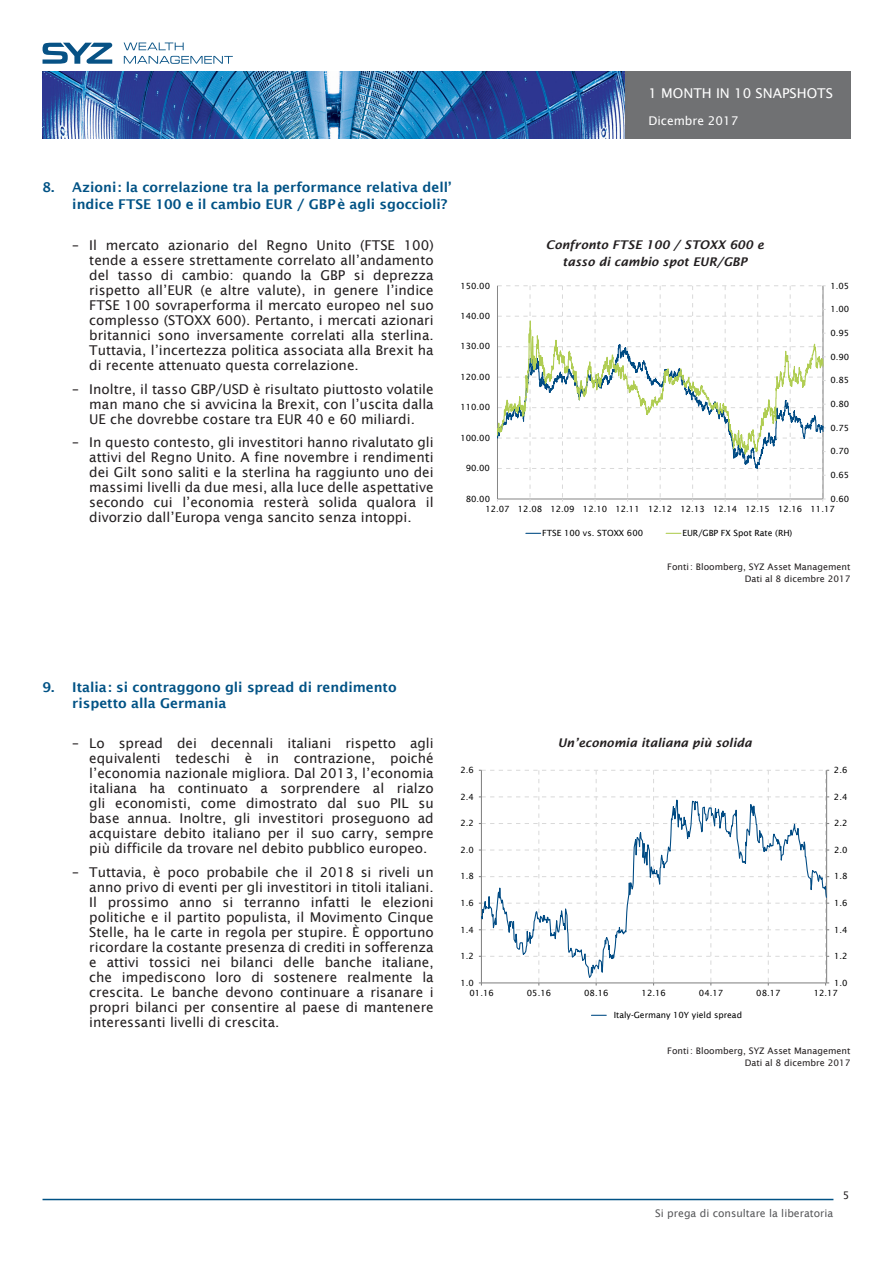
<style>
.page{position:relative;width:893px;height:1263px;background:#fff}
.page>*{position:absolute;margin:0;border:0;box-sizing:border-box;transform-origin:0 0}
.t1{font:13.5px/15px "Lucida Sans";color:#231f20;text-align:justify}
.t2{font:600 13.5px/16.5px "Lucida Sans";color:#005285}
.t3{font:13.5px "Lucida Sans";color:#fff}
.Graph_TITLES{font:italic 600 12px/16.5px "Lucida Sans";color:#231f20;text-align:center}
.t4{font:12px "Lucida Sans";color:#fff}
.t5{font:10.5px "Lucida Sans";color:#57585a}
.t6{font:10.5px "Lucida Sans";color:#231f20}
.Source_data{font:9px "Lucida Sans";color:#231f20}
.t7{font:8.55px "Lucida Sans";color:#000}
</style>
<div class="page">
<svg style="left:43px;top:43px;width:70px;height:21px"></svg>
<svg style="left:124px;top:43px;width:60px;height:7px"></svg>
<svg style="left:124px;top:56px;width:109px;height:8px"></svg>
<img style="left:43px;top:72px;width:807px;height:67px">
<hr style="left:43px;top:1199px;width:790px;height:1px;background:#005285">
<svg style="left:497px;top:285px;width:329px;height:249px"></svg>
<svg style="left:479px;top:770px;width:350px;height:215px"></svg>
<svg style="left:591px;top:1015px;width:15px;height:1px"></svg>
<p class="t3" style="left:648px;top:85px;width:186px">1 MONTH IN 10 SNAPSHOTS</p>
<p class="t4" style="left:648px;top:114px;width:91px">Dicembre 2017</p>
<p class="t2" style="left:43px;top:179px;width:410px;text-align:right">8. Azioni: la correlazione tra la performance relativa dell’ indice FTSE 100 e il cambio EUR / GBPè agli sgoccioli?</p>
<p class="t1" style="left:89px;top:238px;width:346px;text-indent:-17px">– Il mercato azionario del Regno Unito (FTSE 100) tende a essere strettamente correlato all’andamento del tasso di cambio: quando la GBP si deprezza rispetto all’EUR (e altre valute), in genere l’indice FTSE 100 sovraperforma il mercato europeo nel suo complesso (STOXX 600). Pertanto, i mercati azionari britannici sono inversamente correlati alla sterlina.<br>Tuttavia, l’incertezza politica associata alla Brexit ha di recente attenuato questa correlazione.</p>
<p class="t1" style="left:89px;top:382px;width:346px;text-indent:-17px">– Inoltre, il tasso GBP/USD è risultato piuttosto volatile man mano che si avvicina la Brexit, con l’uscita dalla UE che dovrebbe costare tra EUR 40 e 60 miliardi.</p>
<p class="t1" style="left:89px;top:435px;width:346px;text-indent:-17px">– In questo contesto, gli investitori hanno rivalutato gli attivi del Regno Unito. A fine novembre i rendimenti dei Gilt sono saliti e la sterlina ha raggiunto uno dei massimi livelli da due mesi, alla luce delle aspettative secondo cui l’economia resterà solida qualora il divorzio dall’Europa venga sancito senza intoppi.</p>
<p class="t7" style="left:460px;top:281px;width:31px">150.00</p>
<p class="t7" style="left:460px;top:311px;width:31px">140.00</p>
<p class="t7" style="left:460px;top:341px;width:31px">130.00</p>
<p class="t7" style="left:460px;top:372px;width:31px">120.00</p>
<p class="t7" style="left:460px;top:402px;width:31px">110.00</p>
<p class="t7" style="left:460px;top:433px;width:31px">100.00</p>
<p class="t7" style="left:466px;top:463px;width:26px">90.00</p>
<p class="t7" style="left:466px;top:494px;width:26px">80.00</p>
<p class="Graph_TITLES" style="left:546px;top:237px;width:220px">Confronto FTSE 100 / STOXX 600 e tasso di cambio spot EUR/GBP</p>
<p class="t7" style="left:830px;top:281px;width:20px">1.05</p>
<p class="t7" style="left:830px;top:304px;width:20px">1.00</p>
<p class="t7" style="left:830px;top:328px;width:20px">0.95</p>
<p class="t7" style="left:830px;top:352px;width:20px">0.90</p>
<p class="t7" style="left:830px;top:375px;width:20px">0.85</p>
<p class="t7" style="left:830px;top:399px;width:20px">0.80</p>
<p class="t7" style="left:830px;top:423px;width:20px">0.75</p>
<p class="t7" style="left:830px;top:446px;width:20px">0.70</p>
<p class="t7" style="left:830px;top:470px;width:20px">0.65</p>
<p class="t7" style="left:830px;top:494px;width:20px">0.60</p>
<p class="t7" style="left:485px;top:504px;width:351px">12.07 12.08 12.09 12.10 12.11 12.12 12.13 12.14 12.15 12.16 11.17</p>
<p class="t7" style="left:542px;top:528px;width:102px">FTSE 100 vs. STOXX 600</p>
<p class="t7" style="left:682px;top:528px;width:111px">EUR/GBP FX Spot Rate (RH)</p>
<p class="Source_data" style="left:667px;top:562px;width:185px">Fonti: Bloomberg, SYZ Asset Management</p>
<p class="Source_data" style="left:745px;top:574px;width:107px">Dati al 8 dicembre 2017</p>
<p class="t2" style="left:72px;top:679px;width:326px;text-indent:-30px">9. Italia: si contraggono gli spread di rendimento rispetto alla Germania</p>
<p class="t1" style="left:89px;top:736px;width:346px;text-indent:-17px">– Lo spread dei decennali italiani rispetto agli equivalenti tedeschi è in contrazione, poiché l’economia nazionale migliora. Dal 2013, l’economia italiana ha continuato a sorprendere al rialzo gli economisti, come dimostrato dal suo PIL su base annua. Inoltre, gli investitori proseguono ad acquistare debito italiano per il suo carry, sempre più difficile da trovare nel debito pubblico europeo.</p>
<p class="t1" style="left:89px;top:864px;width:346px;text-indent:-17px">– Tuttavia, è poco probabile che il 2018 si riveli un anno privo di eventi per gli investitori in titoli italiani.<br>Il prossimo anno si terranno infatti le elezioni politiche e il partito populista, il Movimento Cinque Stelle, ha le carte in regola per stupire. È opportuno ricordare la costante presenza di crediti in sofferenza e attivi tossici nei bilanci delle banche italiane, che impediscono loro di sostenere realmente la crescita. Le banche devono continuare a risanare i propri bilanci per consentire al paese di mantenere interessanti livelli di crescita.</p>
<p class="Graph_TITLES" style="left:558px;top:734px;width:196px">Un’economia italiana più solida</p>
<p class="t7" style="left:460px;top:765px;width:15px">2.6</p>
<p class="t7" style="left:834px;top:765px;width:15px">2.6</p>
<p class="t7" style="left:460px;top:792px;width:15px">2.4</p>
<p class="t7" style="left:834px;top:792px;width:15px">2.4</p>
<p class="t7" style="left:460px;top:818px;width:15px">2.2</p>
<p class="t7" style="left:834px;top:818px;width:15px">2.2</p>
<p class="t7" style="left:460px;top:845px;width:15px">2.0</p>
<p class="t7" style="left:834px;top:845px;width:15px">2.0</p>
<p class="t7" style="left:460px;top:871px;width:15px">1.8</p>
<p class="t7" style="left:834px;top:871px;width:15px">1.8</p>
<p class="t7" style="left:460px;top:898px;width:15px">1.6</p>
<p class="t7" style="left:834px;top:898px;width:15px">1.6</p>
<p class="t7" style="left:460px;top:924px;width:15px">1.4</p>
<p class="t7" style="left:834px;top:924px;width:15px">1.4</p>
<p class="t7" style="left:460px;top:951px;width:15px">1.2</p>
<p class="t7" style="left:834px;top:951px;width:15px">1.2</p>
<p class="t7" style="left:460px;top:978px;width:15px">1.0</p>
<p class="t7" style="left:834px;top:978px;width:15px">1.0</p>
<p class="t7" style="left:470px;top:988px;width:26px">01.16</p>
<p class="t7" style="left:527px;top:988px;width:26px">05.16</p>
<p class="t7" style="left:584px;top:988px;width:26px">08.16</p>
<p class="t7" style="left:642px;top:988px;width:26px">12.16</p>
<p class="t7" style="left:699px;top:988px;width:26px">04.17</p>
<p class="t7" style="left:756px;top:988px;width:26px">08.17</p>
<p class="t7" style="left:814px;top:988px;width:26px">12.17</p>
<p class="t7" style="left:614px;top:1010px;width:130px">Italy-Germany 10Y yield spread</p>
<p class="Source_data" style="left:667px;top:1046px;width:185px">Fonti: Bloomberg, SYZ Asset Management</p>
<p class="Source_data" style="left:745px;top:1058px;width:107px">Dati al 8 dicembre 2017</p>
<p class="t5" style="left:655px;top:1207px;width:180px">Si prega di consultare la liberatoria</p>
<p class="t6" style="left:843px;top:1189px;width:8px">5</p>
</div>
